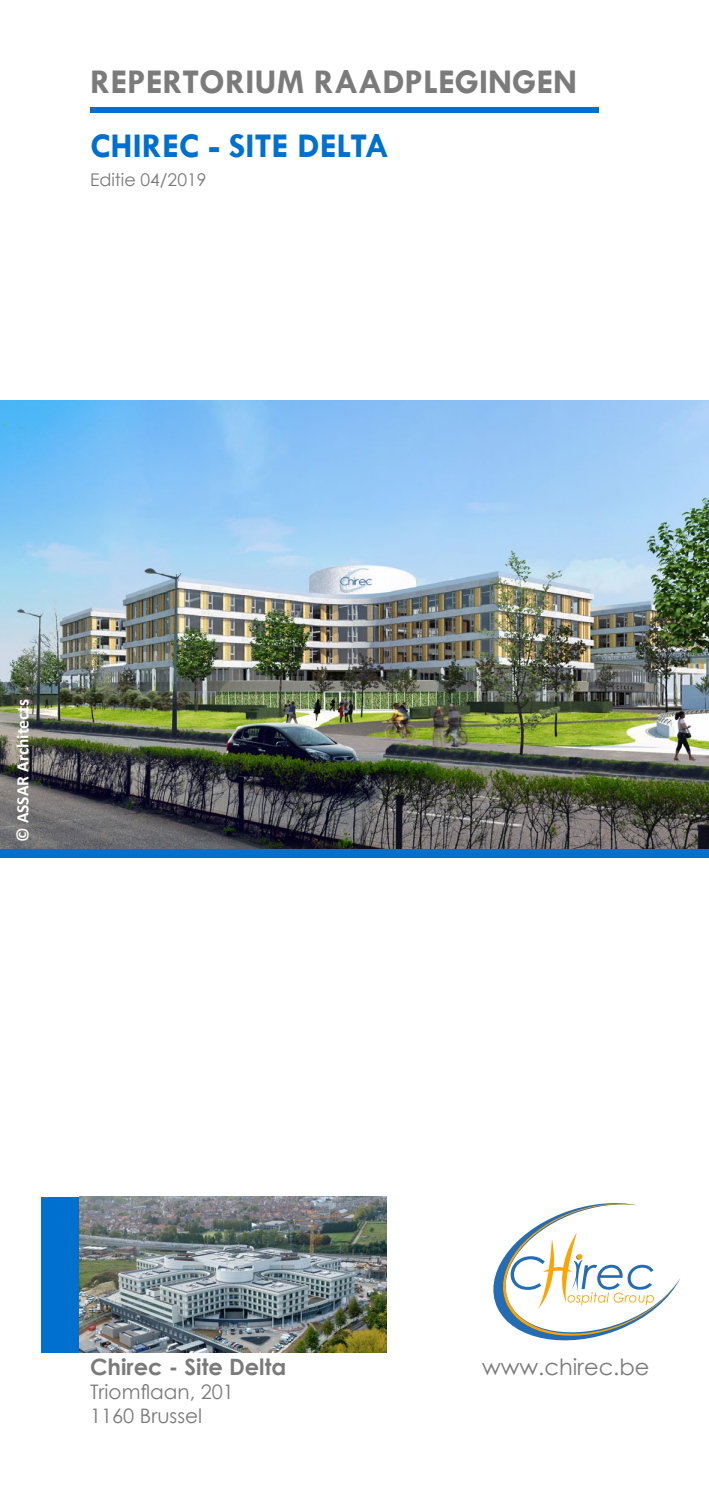
<style>
.page{position:relative;width:709px;height:1489px;background:#fff}
.page>*{position:absolute;margin:0;border:0;box-sizing:border-box;transform-origin:0 0}
.t1{font:700 35px "Tw Cen";color:#7c7b7b}
.t2{font:700 35px "Tw Cen";color:#0070ce}
.t3{font:700 22.5px "Century Gothic";color:#7a7a7a}
.t4{font:22.5px "Century Gothic";color:#7a7a7a}
.t5{font:20px/24px "Century Gothic";color:#7a7a7a}
.t6{font:700 17.5px "Calibri";color:#fff}
.t7{font:17.5px "Century Gothic";color:#7a7a7a}
</style>
<div class="page">
<div style="left:90px;top:107px;width:508px;height:5px;background:#0070ce"></div>
<img style="left:0;top:400px;width:709px;height:449px">
<div style="left:0;top:849px;width:709px;height:8px;background:#0070ce"></div>
<svg style="left:493px;top:1203px;width:187px;height:138px"></svg>
<div style="left:41px;top:1196px;width:39px;height:156px;background:#0070ce"></div>
<img style="left:80px;top:1196px;width:306px;height:156px">
<h1 class="t1" style="left:90px;top:61px;width:488px">REPERTORIUM RAADPLEGINGEN</h1>
<h1 class="t2" style="left:90px;top:125px;width:300px">CHIREC - SITE DELTA</h1>
<p class="t7" style="left:90px;top:167px;width:118px">Editie 04/2019</p>
<p class="t6" style="left:12px;top:842px;width:144px;rotate:-90deg">© ASSAR Architects</p>
<p class="t3" style="left:90px;top:1349px;width:198px">Chirec - Site Delta</p>
<p class="t4" style="left:482px;top:1350px;width:169px">www.chirec.be</p>
<p class="t5" style="left:90px;top:1379px;width:145px">Triomflaan, 201<br>1160 Brussel</p>
</div>
